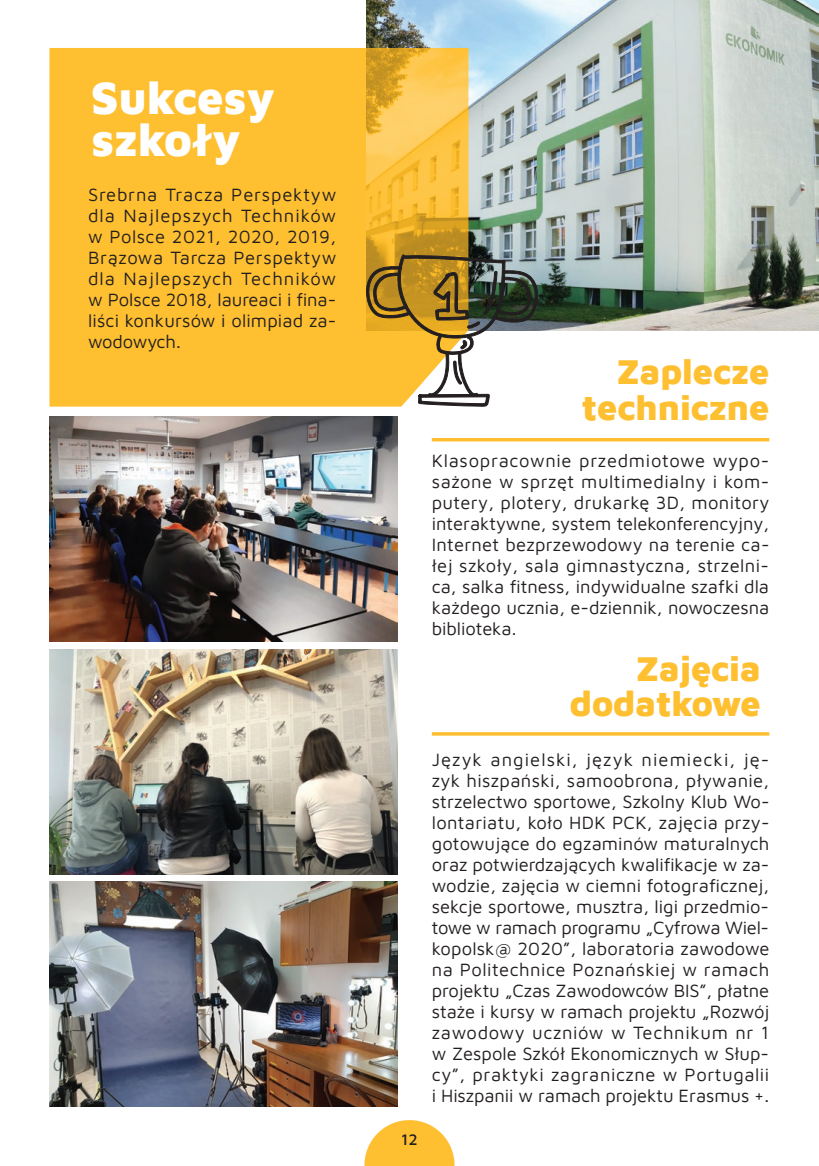
<style>
.page{position:relative;width:819px;height:1166px;background:#fff}
.page>*{position:absolute;margin:0;border:0;box-sizing:border-box;transform-origin:0 0}
.t1{font:900 46.55px/42px "Maven Pro";color:#fff}
.t2{font:900 35.52px/35.5px "Maven Pro";color:#febf31;text-align:right}
.t3{font:18.38px/21px "Maven Pro";color:#231f20;text-align:justify}
.t4{font:500 15.75px "Maven Pro";color:#231f20}
</style>
<div class="page">
<svg style="left:364px;top:1120px;width:90px;height:46px"></svg>
<img style="left:366px;top:0;width:453px;height:331px">
<svg style="left:50px;top:48px;width:418px;height:358px;background:#fdbf33"></svg>
<svg style="left:366px;top:208px;width:174px;height:199px"></svg>
<img style="left:50px;top:417px;width:348px;height:225px">
<img style="left:50px;top:649px;width:348px;height:225px">
<img style="left:50px;top:882px;width:348px;height:225px">
<hr style="left:432px;top:732px;width:337px;height:3px;background:#febf31">
<hr style="left:432px;top:438px;width:337px;height:3px;background:#febf31">
<h1 class="t1" style="left:91px;top:74px;width:185px">Sukcesy szkoły</h1>
<p class="t3" style="left:88px;top:183px;width:250px">Srebrna Tracza Perspektyw dla Najlepszych Techników w Polsce 2021, 2020, 2019, Brązowa Tarcza Perspektyw dla Najlepszych Techników w Polsce 2018, laureaci i fina&shy;liści konkursów i olimpiad za&shy;wodowych.</p>
<p class="t4" style="left:401px;top:1129px;width:18px">12</p>
<h2 class="t2" style="left:582px;top:352px;width:189px">Zaplecze techniczne</h2>
<p class="t3" style="left:432px;top:449px;width:339px">Klasopracownie przedmiotowe wypo&shy;sażone w sprzęt multimedialny i kom&shy;putery, plotery, drukarkę 3D, monitory interaktywne, system telekonferencyjny, Internet bezprzewodowy na terenie ca&shy;łej szkoły, sala gimnastyczna, strzelni&shy;ca, salka fitness, indywidualne szafki dla każdego ucznia, e-dziennik, nowoczesna biblioteka.</p>
<h2 class="t2" style="left:569px;top:648px;width:192px">Zajęcia dodatkowe</h2>
<p class="t3" style="left:432px;top:748px;width:339px">Język angielski, język niemiecki, ję&shy;zyk hiszpański, samoobrona, pływanie, strzelectwo sportowe, Szkolny Klub Wo&shy;lontariatu, koło HDK PCK, zajęcia przy&shy;gotowujące do egzaminów maturalnych oraz potwierdzających kwalifikacje w za&shy;wodzie, zajęcia w ciemni fotograficznej, sekcje sportowe, musztra, ligi przedmio&shy;towe w ramach programu „Cyfrowa Wiel&shy;kopolsk@ 2020”, laboratoria zawodowe na Politechnice Poznańskiej w ramach projektu „Czas Zawodowców BIS”, płatne staże i kursy w ramach projektu „Rozwój zawodowy uczniów w Technikum nr 1 w Zespole Szkół Ekonomicznych w Słup&shy;cy”, praktyki zagraniczne w Portugalii i Hiszpanii w ramach projektu Erasmus +.</p>
</div>
